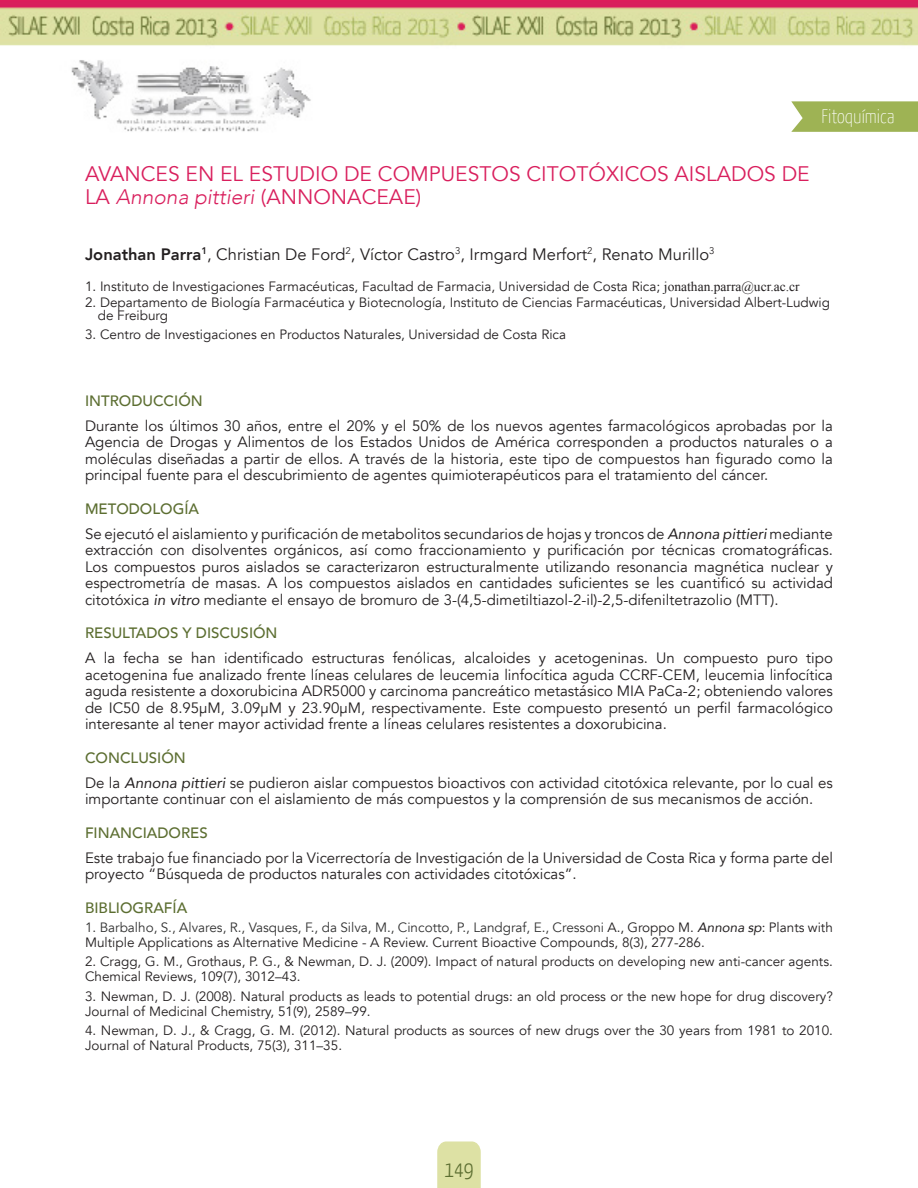
<style>
.page{position:relative;width:918px;height:1188px;background:#fff}
.page>*{position:absolute;margin:0;border:0;box-sizing:border-box;transform-origin:0 0}
.t1{font:300 22.5px "Yanone Kaffeesatz";color:#5c6e31}
.Titulo_del_resumen{font:21px/22.5px "Avenir";color:#d91f5d}
.t2{font:100 19.5px "Yanone Kaffeesatz";color:#fff}
.Autores{font:16.5px "Avenir";color:#231f20}
.t3{font:15px/16.5px "Avenir";color:#231f20;text-align:justify}
.Titulo_de_sección{font:500 15px "Avenir";color:#5c6e31}
.Referencias{font:13.5px/15px "Avenir";color:#231f20}
.Datos_autores{font:13.5px/13.5px "Avenir";color:#231f20}
.s1{font-weight:300;font-style:italic}
.s2{font-weight:800}
.s3{font-family:"Times New Roman"}
.s4{font-style:italic}
.s5{color:#333}
</style>
<div class="page">
<img style="left:0;top:0;width:918px;height:132px">
<svg style="left:791px;top:101px;width:127px;height:31px;background:#a4b75e"></svg>
<div style="left:437px;top:1142px;width:44px;height:46px;background:#dde1a4"></div>
<h3 class="t2" style="left:822px;top:104px;width:74px">Fitoquímica</h3>
<p class="Titulo_del_resumen" style="left:85px;top:163px;width:726px">AVANCES EN EL ESTUDIO DE COMPUESTOS CITOTÓXICOS AISLADOS DE<br>LA <span class="s1">Annona pittieri</span> (ANNONACEAE)</p>
<p class="Autores" style="left:85px;top:244px;width:631px"><span class="s2">Jonathan Parra</span><sup>1</sup>, Christian De Ford<sup>2</sup>, Víctor Castro<sup>3</sup>, Irmgard Merfort<sup>2</sup>, Renato Murillo<sup>3</sup></p>
<p class="Datos_autores" style="left:85px;top:280px;width:716px">1. Instituto de Investigaciones Farmacéuticas, Facultad de Farmacia, Universidad de Costa Rica; <span class="s3">jonathan.parra@ucr.ac.cr</span></p>
<p class="Datos_autores" style="left:98px;top:296px;width:734px;text-indent:-13px">2. Departamento de Biología Farmacéutica y Biotecnología, Instituto de Ciencias Farmacéuticas, Universidad Albert-Ludwig de Freiburg</p>
<p class="Datos_autores" style="left:85px;top:328px;width:483px">3. Centro de Investigaciones en Productos Naturales, Universidad de Costa Rica</p>
<p class="Titulo_de_sección" style="left:85px;top:388px;width:119px">INTRODUCCIÓN</p>
<p class="t3" style="left:85px;top:418px;width:750px">Durante los últimos 30 años, entre el 20% y el 50% de los nuevos agentes farmacológicos aprobadas por la Agencia de Drogas y Alimentos de los Estados Unidos de América corresponden a productos naturales o a moléculas diseñadas a partir de ellos. A través de la historia, este tipo de compuestos han figurado como la principal fuente para el descubrimiento de agentes quimioterapéuticos para el tratamiento del cáncer.</p>
<p class="Titulo_de_sección" style="left:85px;top:496px;width:116px">METODOLOGÍA</p>
<p class="t3" style="left:85px;top:526px;width:749px">Se ejecutó el aislamiento y purificación de metabolitos secundarios de hojas y troncos de <span class="s4">Annona pittieri</span> mediante extracción con disolventes orgánicos, así como fraccionamiento y purificación por técnicas cromatográficas.<br>Los compuestos puros aislados se caracterizaron estructuralmente utilizando resonancia magnética nuclear y espectrometría de masas. A los compuestos aislados en cantidades suficientes se les cuantificó su actividad citotóxica <span class="s4">in vitro</span> mediante el ensayo de bromuro de 3-(4,5-dimetiltiazol-2-il)-2,5-difeniltetrazolio (MTT).</p>
<p class="Titulo_de_sección" style="left:85px;top:620px;width:194px">RESULTADOS Y DISCUSIÓN</p>
<p class="t3" style="left:85px;top:650px;width:749px">A la fecha se han identificado estructuras fenólicas, alcaloides y acetogeninas. Un compuesto puro tipo acetogenina fue analizado frente líneas celulares de leucemia linfocítica aguda CCRF-CEM, leucemia linfocítica aguda resistente a doxorubicina ADR5000 y carcinoma pancreático metastásico MIA PaCa-2; obteniendo valores de IC50 de 8.95μM, 3.09μM y 23.90μM, respectivamente. Este compuesto presentó un perfil farmacológico interesante al tener mayor actividad frente a líneas celulares resistentes a doxorubicina.</p>
<p class="Titulo_de_sección" style="left:85px;top:745px;width:102px">CONCLUSIÓN</p>
<p class="t3" style="left:85px;top:775px;width:749px">De la <span class="s4">Annona pittieri</span> se pudieron aislar compuestos bioactivos con actividad citotóxica relevante, por lo cual es importante continuar con el aislamiento de más compuestos y la comprensión de sus mecanismos de acción.</p>
<p class="Titulo_de_sección" style="left:85px;top:820px;width:124px">FINANCIADORES</p>
<p class="t3" style="left:85px;top:850px;width:749px">Este trabajo fue financiado por la Vicerrectoría de Investigación de la Universidad de Costa Rica y forma parte del proyecto “Búsqueda de productos naturales con actividades citotóxicas”.</p>
<p class="Titulo_de_sección" style="left:85px;top:895px;width:104px">BIBLIOGRAFÍA</p>
<p class="Referencias" style="left:85px;top:920px;width:749px"><span class="s5">1. Barbalho, S., Alvares, R., Vasques, F., da Silva, M., Cincotto, P., Landgraf, E., Cressoni</span> A., Groppo M. <span class="s4">Annona sp</span>: Plants with<br>Multiple Applications as Alternative Medicine - A Review. Current Bioactive Compounds, 8(3), 277-286.</p>
<p class="Referencias" style="left:85px;top:954px;width:749px">2. Cragg, G. M., Grothaus, P. G., &amp; Newman, D. J. (2009). Impact of natural products on developing new anti-cancer agents.<br>Chemical Reviews, 109(7), 3012–43.</p>
<p class="Referencias" style="left:85px;top:989px;width:749px">3. Newman, D. J. (2008). Natural products as leads to potential drugs: an old process or the new hope for drug discovery?<br>Journal of Medicinal Chemistry, 51(9), 2589–99.</p>
<p class="Referencias" style="left:85px;top:1023px;width:749px">4. Newman, D. J., &amp; Cragg, G. M. (2012). Natural products as sources of new drugs over the 30 years from 1981 to 2010.<br>Journal of Natural Products, 75(3), 311–35.</p>
<h1 class="t1" style="left:444px;top:1155px;width:31px">149</h1>
</div>
